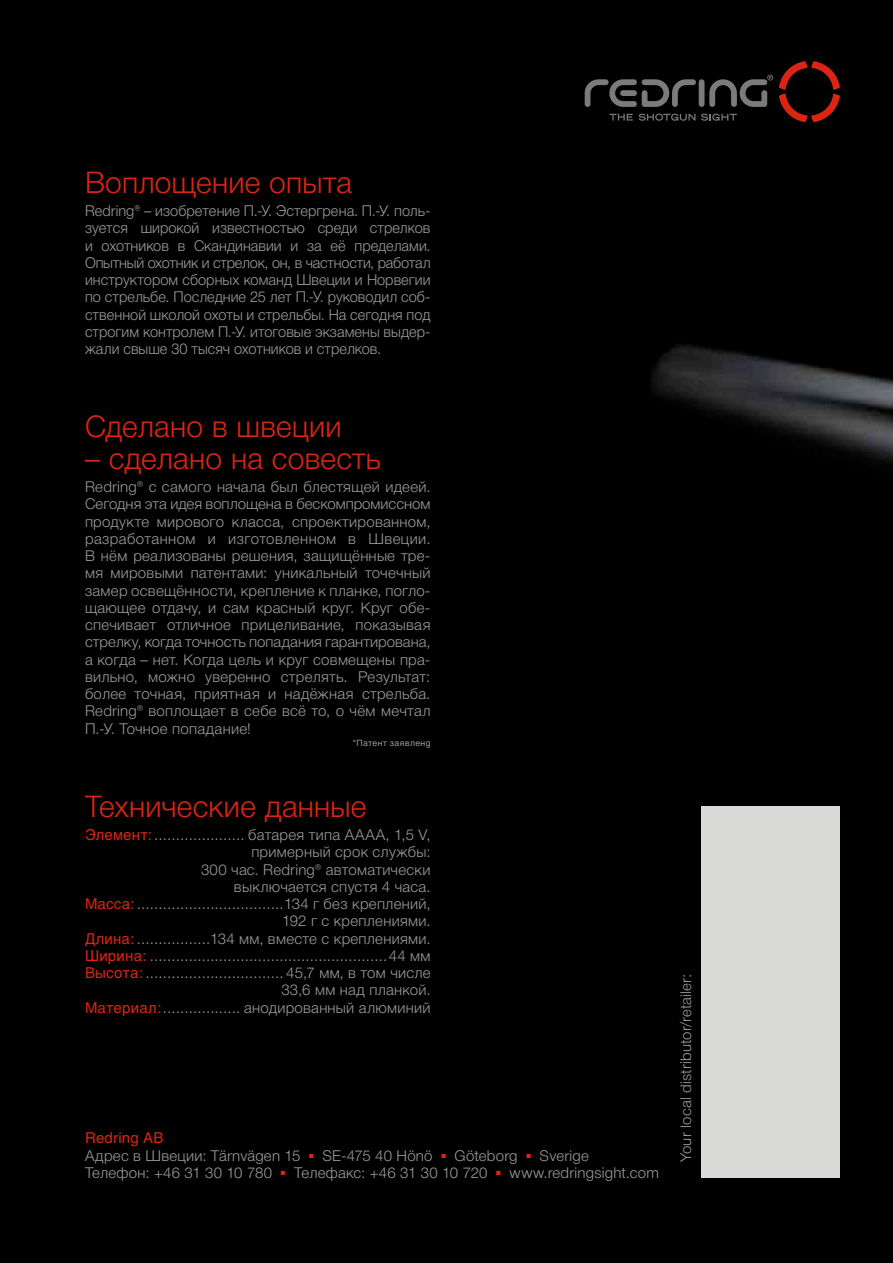
<style>
.page{position:relative;width:893px;height:1263px;background:#000}
.page>*{position:absolute;margin:0;border:0;box-sizing:border-box;transform-origin:0 0}
.t1{font:300 30px "Helvetica Neue LTCYR";letter-spacing:.01em;color:#dc2415}
.t2{font:300 15px/17.2px "Helvetica Neue LTCYR";letter-spacing:.015em;color:#9c9c9c;text-align:justify}
.t3{font:15px "Helvetica Cyr Upright";letter-spacing:.015em;color:#dc2415}
.t4{font:8.7px "Helvetica Cyr Upright";letter-spacing:.03em;color:#9c9c9c}
.s1{font-family:"Helvetica Cyr Upright";font-weight:400;color:#dc2415}
.s2{font-family:"Helvetica Neue LT Std"}
</style>
<div class="page">
<div style="left:699px;top:79px;width:5px;height:28px;background:#7b7b7b;border-radius:3px"></div>
<svg style="left:585px;top:79px;width:111px;height:28px;background:#333"></svg>
<svg style="left:609px;top:114px;width:24px;height:7px"></svg>
<svg style="left:639px;top:114px;width:56px;height:7px"></svg>
<svg style="left:701px;top:114px;width:36px;height:7px"></svg>
<svg style="left:779px;top:61px;width:61px;height:61px;background:#3d0a05"></svg>
<svg style="left:709px;top:75px;width:64px;height:32px;background:#2e2e2e"></svg>
<div style="left:702px;top:806px;width:138px;height:372px;background:#dadad9"></div>
<h1 class="t1" style="left:85px;top:166px;width:268px">Воплощение опыта</h1>
<p class="t2" style="left:85px;top:202px;width:347px">Redring® – изобретение П.-У. Эстергрена. П.-У. поль&shy;зуется широкой известностью среди стрелков и охотников в Скандинавии и за её пределами.<br>Опытный охотник и стрелок, он, в частности, работал инструктором сборных команд Швеции и Норвегии по стрельбе. Последние 25 лет П.-У. руководил соб&shy;ственной школой охоты и стрельбы. На сегодня под строгим контролем П.-У. итоговые экзамены выдер&shy;жали свыше 30 тысяч охотников и стрелков.</p>
<h1 class="t1" style="left:85px;top:410px;width:258px">Сделано в швеции</h1>
<h1 class="t1" style="left:85px;top:442px;width:297px">– сделано на совесть</h1>
<p class="t2" style="left:85px;top:478px;width:347px">Redring® с самого начала был блестящей идеей.<br>Сегодня эта идея воплощена в бескомпромиссном продукте мирового класса, спроектированном, разработанном и изготовленном в Швеции.<br>В нём реализованы решения, защищённые тре&shy;мя мировыми патентами: уникальный точечный замер освещённости, крепление к планке, погло&shy;щающее отдачу, и сам красный круг. Круг обе&shy;спечивает отличное прицеливание, показывая стрелку, когда точность попадания гарантирована, а когда – нет. Когда цель и круг совмещены пра&shy;вильно, можно уверенно стрелять. Результат: более точная, приятная и надёжная стрельба.<br>Redring® воплощает в себе всё то, о чём мечтал П.-У. Точное попадание!</p>
<p class="t4" style="left:353px;top:738px;width:79px">*Патент заявленg</p>
<h1 class="t1" style="left:85px;top:790px;width:283px">Технические данные</h1>
<p class="t2" style="left:85px;top:826px;width:347px;text-align:right"><span class="s1">Элемент:</span> ..................... батарея типа AAAA, 1,5 V, примерный срок службы:<br>300 час. Redring® автоматически<br>выключается спустя 4 часа.<br><span class="s1">Масса:</span>..................................134 г без креплений, 192 г с креплениями.<br><span class="s1">Длина:</span> .................134 мм, вместе с креплениями.<br><span class="s1">Ширина:</span> .......................................................44 мм <span class="s1">Высота:</span> ................................ 45,7 мм, в том числе 33,6 мм над планкой.<br><span class="s1">Материал:</span>.................. анодированный алюминий</p>
<p class="t3" style="left:85px;top:1130px;width:80px">Redring AB</p>
<p class="t2" style="left:85px;top:1147px;width:217px">Адрес в Швеции: T<span class="s2">ä</span>rnv<span class="s2">ä</span>gen 15</p>
<p class="t2" style="left:309px;top:1147px;width:125px"><sup>■</sup> SE-475 40 H<span class="s2">ö</span>n<span class="s2">ö</span></p>
<p class="t2" style="left:441px;top:1147px;width:78px"><sup>■</sup> G<span class="s2">ö</span>teborg</p>
<p class="t2" style="left:526px;top:1147px;width:64px"><sup>■</sup> Sverige</p>
<p class="t2" style="left:85px;top:1164px;width:189px">Телефон: +46 31 30 10 780</p>
<p class="t2" style="left:281px;top:1164px;width:208px"><sup>■</sup> Телефакс: +46 31 30 10 720</p>
<p class="t2" style="left:496px;top:1164px;width:164px"><sup>■</sup> www.redringsight.com</p>
<p class="t2" style="left:677px;top:1162px;width:190px;rotate:-90deg">Your local distributor/retailer:</p>
</div>
